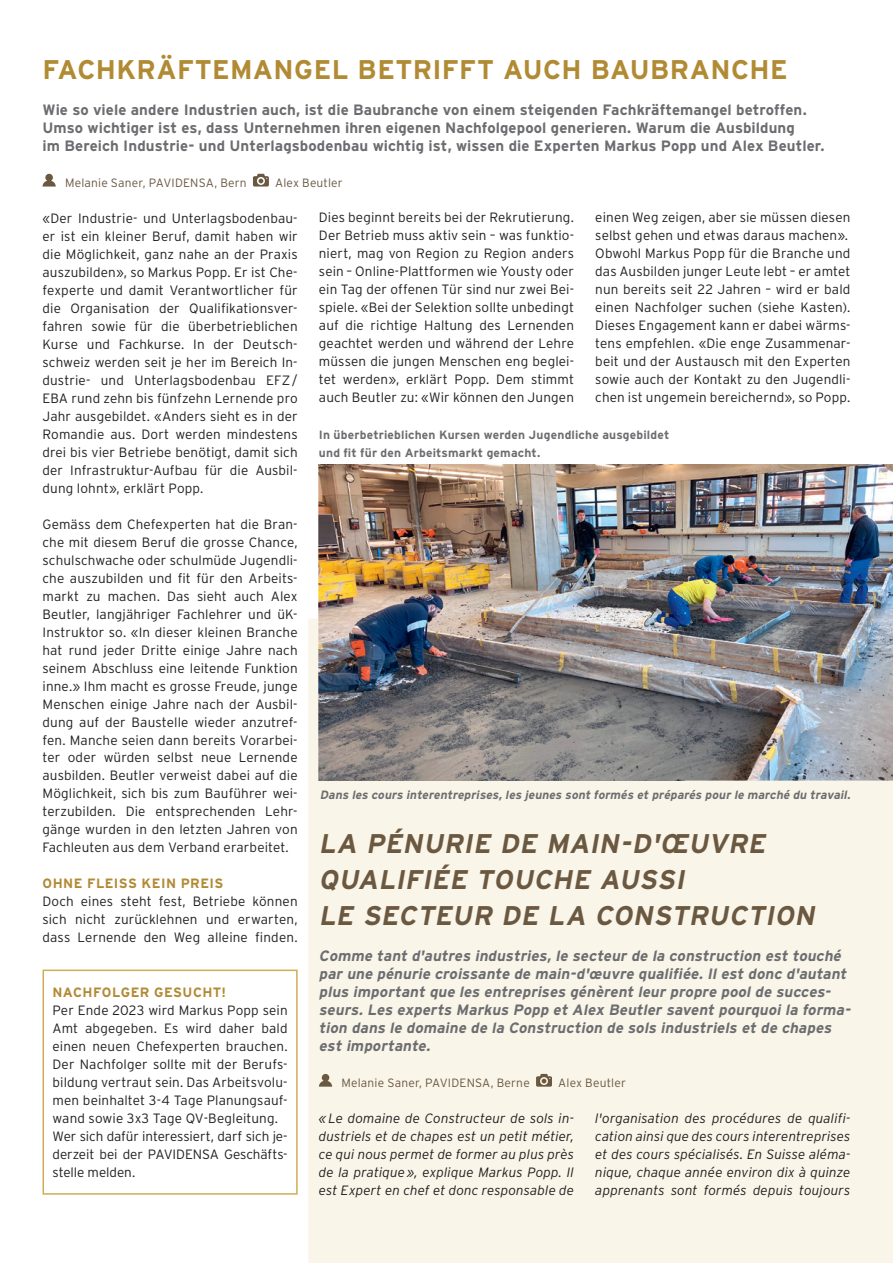
<style>
.page{position:relative;width:893px;height:1263px;background:#fff}
.page>*{position:absolute;margin:0;border:0;box-sizing:border-box;transform-origin:0 0}
.t1{font:italic 700 27px/36px "Interstate";color:#6b5841}
.t2{font:700 27px "Interstate";letter-spacing:.015em;color:#b18a34}
.t3{font:italic 700 15px/18px "Interstate";color:#6c6d70}
.t4{font:700 15px/18px "Interstate";letter-spacing:.005em;color:#6c6d70}
.t5{font:300 13.5px/18px "Interstate";letter-spacing:.01em;color:#231f20;text-align:justify}
.t6{font:italic 300 13.5px/18px "Interstate";letter-spacing:.01em;color:#231f20;text-align:justify}
.t7{font:700 13.5px "Interstate";letter-spacing:.03em;color:#b18a34}
.t8{font:700 12px/18px "Interstate";letter-spacing:.015em;color:#6c6d70}
.t9{font:italic 700 12px "Interstate";color:#6c6d70}
.t10{font:300 12px "Interstate";letter-spacing:.015em;color:#6b5841}
</style>
<div class="page">
<div style="left:308px;top:619px;width:585px;height:644px;background:#faf5e9"></div>
<img style="left:319px;top:465px;width:574px;height:316px">
<img style="left:867px;top:619px;width:26px;height:25px">
<img style="left:871px;top:626px;width:19px;height:11px">
<svg style="left:43px;top:174px;width:13px;height:13px"></svg>
<svg style="left:253px;top:174px;width:16px;height:13px"></svg>
<svg style="left:319px;top:1074px;width:13px;height:13px"></svg>
<svg style="left:536px;top:1074px;width:16px;height:13px"></svg>
<div style="left:43px;top:969px;width:255px;height:226px;border:2px solid #d1ab55"></div>
<h1 class="t2" style="left:43px;top:54px;width:747px">FACHKRÄFTEMANGEL BETRIFFT AUCH BAUBRANCHE</h1>
<p class="t4" style="left:43px;top:100px;width:784px">Wie so viele andere Industrien auch, ist die Baubranche von einem steigenden Fachkräftemangel betroffen.<br>Umso wichtiger ist es, dass Unternehmen ihren eigenen Nachfolgepool generieren. Warum die Ausbildung<br>im Bereich Industrie- und Unterlagsbodenbau wichtig ist, wissen die Experten Markus Popp und Alex Beutler.</p>
<p class="t10" style="left:65px;top:176px;width:183px">Melanie Saner, PAVIDENSA, Bern</p>
<p class="t10" style="left:275px;top:176px;width:69px">Alex Beutler</p>
<p class="t5" style="left:43px;top:209px;width:257px">«Der Industrie- und Unterlagsbodenbau&shy;er ist ein kleiner Beruf, damit haben wir die Möglichkeit, ganz nahe an der Praxis auszubilden», so Markus Popp. Er ist Che&shy;fexperte und damit Verantwortlicher für die Organisation der Qualifikationsver&shy;fahren sowie für die überbetrieblichen Kurse und Fachkurse. In der Deutsch&shy;schweiz werden seit je her im Bereich In&shy;dustrie- und Unterlagsbodenbau EFZ / EBA rund zehn bis fünfzehn Lernende pro Jahr ausgebildet. «Anders sieht es in der Romandie aus. Dort werden mindestens drei bis vier Betriebe benötigt, damit sich der Infrastruktur-Aufbau für die Ausbil&shy;dung lohnt», erklärt Popp.</p>
<p class="t5" style="left:43px;top:515px;width:257px">Gemäss dem Chefexperten hat die Bran&shy;che mit diesem Beruf die grosse Chance, schulschwache oder schulmüde Jugendli&shy;che auszubilden und fit für den Arbeits&shy;markt zu machen. Das sieht auch Alex Beutler, langjähriger Fachlehrer und üK-Instruktor so. «In dieser kleinen Branche hat rund jeder Dritte einige Jahre nach seinem Abschluss eine leitende Funktion inne.» Ihm macht es grosse Freude, junge Menschen einige Jahre nach der Ausbil&shy;dung auf der Baustelle wieder anzutref&shy;fen. Manche seien dann bereits Vorarbei&shy;ter oder würden selbst neue Lernende ausbilden. Beutler verweist dabei auf die Möglichkeit, sich bis zum Bauführer wei&shy;terzubilden. Die entsprechenden Lehr&shy;gänge wurden in den letzten Jahren von Fachleuten aus dem Verband erarbeitet.</p>
<p class="t7" style="left:43px;top:876px;width:182px">OHNE FLEISS KEIN PREIS</p>
<p class="t5" style="left:43px;top:893px;width:257px">Doch eines steht fest, Betriebe können sich nicht zurücklehnen und erwarten, dass Lernende den Weg alleine finden.</p>
<p class="t7" style="left:53px;top:984px;width:175px">NACHFOLGER GESUCHT!</p>
<p class="t5" style="left:53px;top:1001px;width:237px;text-align:left">Per Ende 2023 wird Markus Popp sein Amt abgegeben. Es wird daher bald einen neuen Chefexperten brauchen.<br>Der Nachfolger sollte mit der Berufs&shy;bildung vertraut sein. Das Arbeitsvolu&shy;men beinhaltet 3-4 Tage Planungsauf&shy;wand sowie 3x3 Tage QV-Begleitung.<br>Wer sich dafür interessiert, darf sich je&shy;derzeit bei der PAVIDENSA Geschäfts&shy;stelle melden.</p>
<p class="t5" style="left:319px;top:209px;width:257px">Dies beginnt bereits bei der Rekrutierung.<br>Der Betrieb muss aktiv sein – was funktio&shy;niert, mag von Region zu Region anders sein – Online-Plattformen wie Yousty oder ein Tag der offenen Tür sind nur zwei Bei&shy;spiele. «Bei der Selektion sollte unbedingt auf die richtige Haltung des Lernenden geachtet werden und während der Lehre müssen die jungen Menschen eng beglei&shy;tet werden», erklärt Popp. Dem stimmt auch Beutler zu: «Wir können den Jungen</p>
<p class="t5" style="left:595px;top:208px;width:257px;text-align:left">einen Weg zeigen, aber sie müssen diesen selbst gehen und etwas daraus machen».<br>Obwohl Markus Popp für die Branche und das Ausbilden junger Leute lebt – er amtet nun bereits seit 22 Jahren – wird er bald einen Nachfolger suchen (siehe Kasten).<br>Dieses Engagement kann er dabei wärms&shy;tens empfehlen. «Die enge Zusammenar&shy;beit und der Austausch mit den Experten sowie auch der Kontakt zu den Jugendli&shy;chen ist ungemein bereichernd», so Popp.</p>
<p class="t8" style="left:319px;top:425px;width:352px">In überbetrieblichen Kursen werden Jugendliche ausgebildet und fit für den Arbeitsmarkt gemacht.</p>
<p class="t9" style="left:320px;top:788px;width:534px">Dans les cours interentreprises, les jeunes sont formés et préparés pour le marché du travail.</p>
<h1 class="t1" style="left:319px;top:825px;width:502px">LA PÉNURIE DE MAIN-D'ŒUVRE<br>QUALIFIÉE TOUCHE AUSSI<br>LE SECTEUR DE LA CONSTRUCTION</h1>
<p class="t3" style="left:319px;top:946px;width:536px">Comme tant d'autres industries, le secteur de la construction est touché par une pénurie croissante de main-d'œuvre qualifiée. Il est donc d'autant plus important que les entreprises génèrent leur propre pool de succes&shy;seurs. Les experts Markus Popp et Alex Beutler savent pourquoi la forma&shy;tion dans le domaine de la Construction de sols industriels et de chapes est importante.</p>
<p class="t10" style="left:341px;top:1076px;width:190px">Melanie Saner, PAVIDENSA, Berne</p>
<p class="t10" style="left:558px;top:1076px;width:69px">Alex Beutler</p>
<p class="t6" style="left:319px;top:1109px;width:257px">« Le domaine de Constructeur de sols in&shy;dustriels et de chapes est un petit métier, ce qui nous permet de former au plus près de la pratique », explique Markus Popp. Il est Expert en chef et donc responsable de</p>
<p class="t6" style="left:595px;top:1109px;width:257px">l'organisation des procédures de qualifi&shy;cation ainsi que des cours interentreprises et des cours spécialisés. En Suisse aléma&shy;nique, chaque année environ dix à quinze apprenants sont formés depuis toujours</p>
</div>
